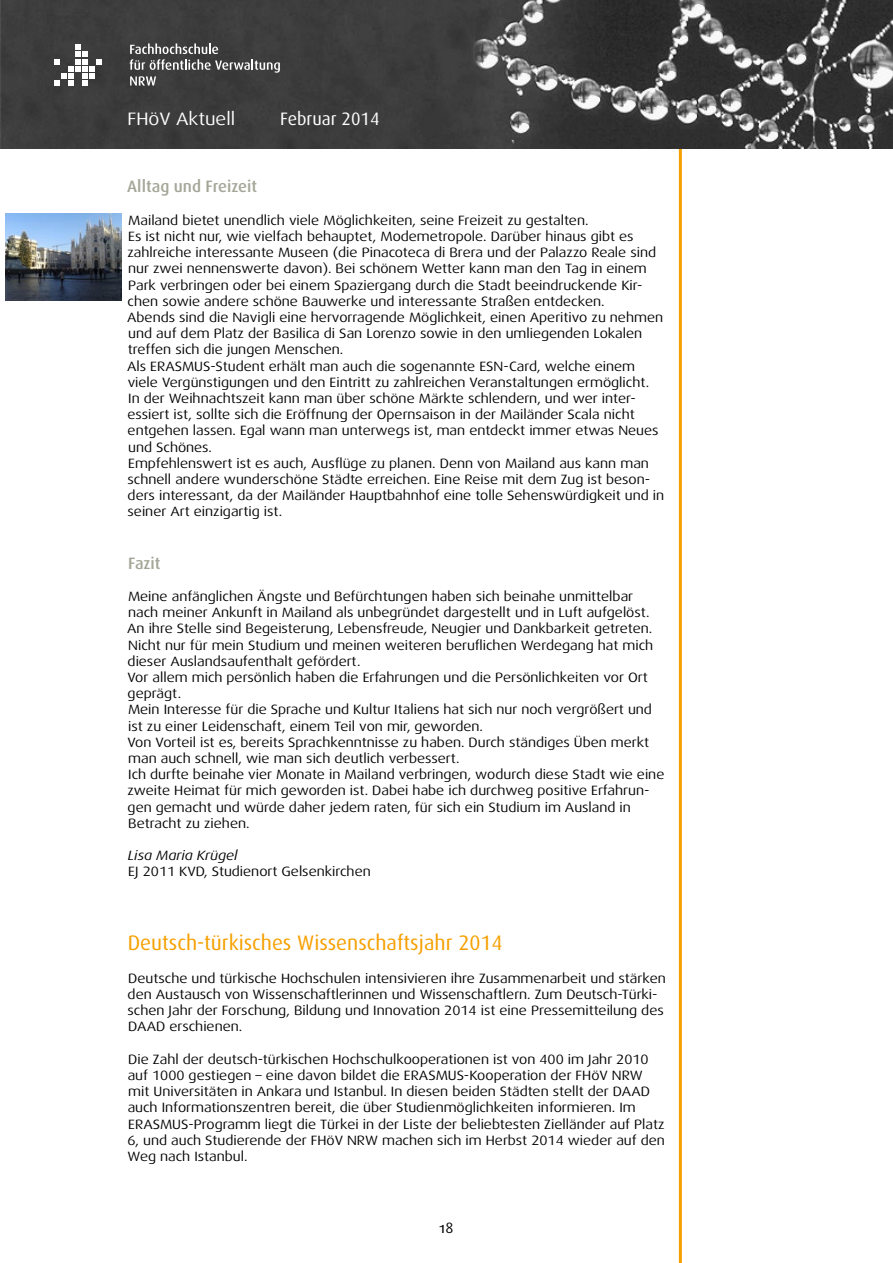
<style>
.page{position:relative;width:893px;height:1263px;background:#fff}
.page>*{position:absolute;margin:0;border:0;box-sizing:border-box;transform-origin:0 0}
.t1{font:21px "Dax";color:#f6a000}
.t2{font:18px "Dax Wide";color:#fff}
.t3{font:18px "Dax";color:#fff}
.t4{font:500 16.5px "Dax OT";color:#a4a798}
.t5{font:15px "Dax Regular Caps";color:#000}
.t6{font:13.5px/16.2px "Dax Wide";color:#000}
.t7{font:italic 13.5px "Dax Wide";color:#000}
</style>
<div class="page">
<hr style="left:679px;top:148px;width:3px;height:1115px;background:#f6a000">
<img style="left:0;top:0;width:893px;height:148px">
<svg style="left:54px;top:45px;width:48px;height:41px"></svg>
<svg style="left:130px;top:43px;width:150px;height:43px;background:#595959"></svg>
<img style="left:5px;top:214px;width:116px;height:86px">
<h2 class="t2" style="left:128px;top:109px;width:109px">FHöV Aktuell</h2>
<h2 class="t3" style="left:280px;top:109px;width:101px">Februar 2014</h2>
<p class="t4" style="left:127px;top:176px;width:131px">Alltag und Freizeit</p>
<p class="t6" style="left:127px;top:212px;width:539px">Mailand bietet unendlich viele Möglichkeiten, seine Freizeit zu gestalten.<br>Es ist nicht nur, wie vielfach behauptet, Modemetropole. Darüber hinaus gibt es zahlreiche interessante Museen (die Pinacoteca di Brera und der Palazzo Reale sind nur zwei nennenswerte davon). Bei schönem Wetter kann man den Tag in einem Park verbringen oder bei einem Spaziergang durch die Stadt beeindruckende Kir&shy;chen sowie andere schöne Bauwerke und interessante Straßen entdecken.<br>Abends sind die Navigli eine hervorragende Möglichkeit, einen Aperitivo zu nehmen und auf dem Platz der Basilica di San Lorenzo sowie in den umliegenden Lokalen treffen sich die jungen Menschen.<br>Als ERASMUS-Student erhält man auch die sogenannte ESN-Card, welche einem viele Vergünstigungen und den Eintritt zu zahlreichen Veranstaltungen ermöglicht.<br>In der Weihnachtszeit kann man über schöne Märkte schlendern, und wer inter&shy;essiert ist, sollte sich die Eröffnung der Opernsaison in der Mailänder Scala nicht entgehen lassen. Egal wann man unterwegs ist, man entdeckt immer etwas Neues und Schönes.<br>Empfehlenswert ist es auch, Ausflüge zu planen. Denn von Mailand aus kann man schnell andere wunderschöne Städte erreichen. Eine Reise mit dem Zug ist beson&shy;ders interessant, da der Mailänder Hauptbahnhof eine tolle Sehenswürdigkeit und in seiner Art einzigartig ist.</p>
<p class="t4" style="left:128px;top:552px;width:34px">Fazit</p>
<p class="t6" style="left:127px;top:588px;width:539px">Meine anfänglichen Ängste und Befürchtungen haben sich beinahe unmittelbar nach meiner Ankunft in Mailand als unbegründet dargestellt und in Luft aufgelöst.<br>An ihre Stelle sind Begeisterung, Lebensfreude, Neugier und Dankbarkeit getreten.<br>Nicht nur für mein Studium und meinen weiteren beruflichen Werdegang hat mich dieser Auslandsaufenthalt gefördert.<br>Vor allem mich persönlich haben die Erfahrungen und die Persönlichkeiten vor Ort geprägt.<br>Mein Interesse für die Sprache und Kultur Italiens hat sich nur noch vergrößert und ist zu einer Leidenschaft, einem Teil von mir, geworden.<br>Von Vorteil ist es, bereits Sprachkenntnisse zu haben. Durch ständiges Üben merkt man auch schnell, wie man sich deutlich verbessert.<br>Ich durfte beinahe vier Monate in Mailand verbringen, wodurch diese Stadt wie eine zweite Heimat für mich geworden ist. Dabei habe ich durchweg positive Erfahrun&shy;gen gemacht und würde daher jedem raten, für sich ein Studium im Ausland in Betracht zu ziehen.</p>
<p class="t7" style="left:128px;top:848px;width:111px">Lisa Maria Krügel</p>
<p class="t6" style="left:128px;top:864px;width:244px">EJ 2011 KVD, Studienort Gelsenkirchen</p>
<h1 class="t1" style="left:128px;top:931px;width:376px">Deutsch-türkisches Wissenschaftsjahr 2014</h1>
<p class="t6" style="left:128px;top:970px;width:540px">Deutsche und türkische Hochschulen intensivieren ihre Zusammenarbeit und stärken den Austausch von Wissenschaftlerinnen und Wissenschaftlern. Zum Deutsch-Türki&shy;schen Jahr der Forschung, Bildung und Innovation 2014 ist eine Pressemitteilung des DAAD erschienen.</p>
<p class="t6" style="left:128px;top:1051px;width:539px">Die Zahl der deutsch-türkischen Hochschulkooperationen ist von 400 im Jahr 2010 auf 1000 gestiegen – eine davon bildet die ERASMUS-Kooperation der FHöV NRW mit Universitäten in Ankara und Istanbul. In diesen beiden Städten stellt der DAAD auch Informationszentren bereit, die über Studienmöglichkeiten informieren. Im ERASMUS-Programm liegt die Türkei in der Liste der beliebtesten Zielländer auf Platz 6, und auch Studierende der FHöV NRW machen sich im Herbst 2014 wieder auf den Weg nach Istanbul.</p>
<p class="t5" style="left:439px;top:1219px;width:16px">18</p>
</div>
